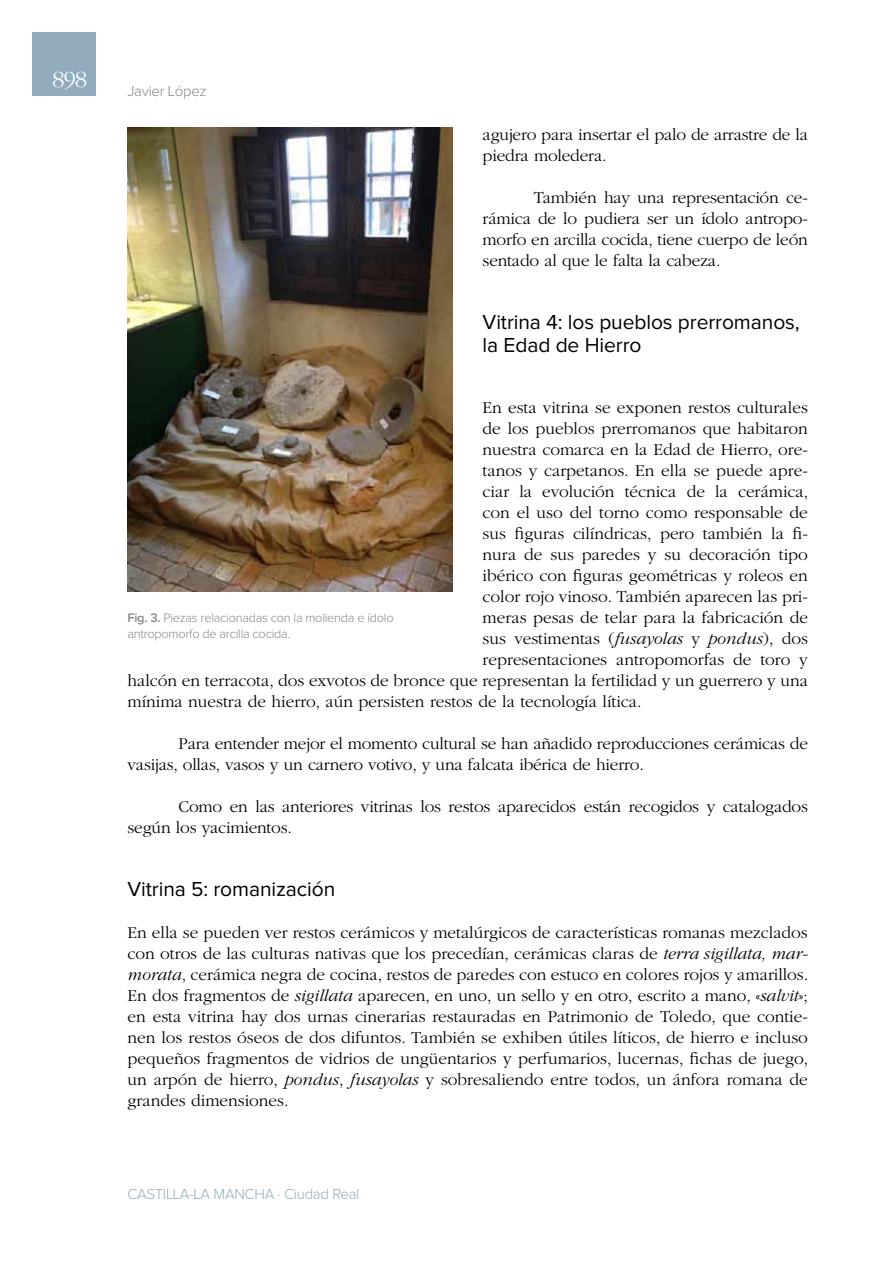
<style>
.page{position:relative;width:893px;height:1263px;background:#fff}
.page>*{position:absolute;margin:0;border:0;box-sizing:border-box;transform-origin:0 0}
.t1{font:300 24px "ITC Garamond Std";color:#fff}
.t2{font:21px/22.5px "Proxima Nova";letter-spacing:-.005em;color:#000}
.t3{font:300 17.25px/21px "ITC Garamond Std";color:#000}
.t4{font:300 15px "Proxima Nova";letter-spacing:-.02em;color:#91acbc}
.t5{font:300 15px "Proxima Nova";letter-spacing:-.02em;color:#87888a}
.t6{font:300 12.75px/15.8px "Proxima Nova";letter-spacing:-.02em;color:#87888a}
.s1{font-style:italic}
.s2{font-weight:600}
</style>
<div class="page">
<div style="left:32px;top:32px;width:64px;height:64px;background:#91acbc"></div>
<img style="left:128px;top:128px;width:325px;height:463px">
<h1 class="t1" style="left:53px;top:67px;width:36px">898</h1>
<p class="t5" style="left:128px;top:84px;width:81px">Javier López</p>
<p class="t3" style="left:483px;top:125px;width:327px">agujero para insertar el palo de arrastre de la piedra moledera.</p>
<p class="t3" style="left:483px;top:188px;width:327px;text-align:justify;text-indent:51px">También hay una representación ce&shy;rámica de lo pudiera ser un ídolo antropo&shy;morfo en arcilla cocida, tiene cuerpo de león sentado al que le falta la cabeza.</p>
<p class="t2" style="left:483px;top:312px;width:319px">Vitrina 4: los pueblos prerromanos, la Edad de Hierro</p>
<p class="t3" style="left:483px;top:398px;width:327px">En esta vitrina se exponen restos culturales</p>
<p class="t3" style="left:483px;top:419px;width:327px">de los pueblos prerromanos que habitaron</p>
<p class="t3" style="left:483px;top:440px;width:327px">nuestra comarca en la Edad de Hierro, ore-</p>
<p class="t3" style="left:483px;top:461px;width:327px">tanos y carpetanos. En ella se puede apre-</p>
<p class="t3" style="left:483px;top:482px;width:327px">ciar la evolución técnica de la cerámica,</p>
<p class="t3" style="left:483px;top:503px;width:327px">con el uso del torno como responsable de</p>
<p class="t3" style="left:483px;top:524px;width:327px">sus figuras cilíndricas, pero también la fi-</p>
<p class="t3" style="left:483px;top:545px;width:327px">nura de sus paredes y su decoración tipo</p>
<p class="t3" style="left:483px;top:566px;width:327px">ibérico con figuras geométricas y roleos en</p>
<p class="t3" style="left:483px;top:587px;width:327px">color rojo vinoso. También aparecen las pri-</p>
<p class="t3" style="left:483px;top:608px;width:327px">meras pesas de telar para la fabricación de</p>
<p class="t3" style="left:483px;top:629px;width:327px">sus vestimentas (<span class="s1">fusayolas</span> y <span class="s1">pondus</span>), dos</p>
<p class="t3" style="left:483px;top:650px;width:327px">representaciones antropomorfas de toro y</p>
<p class="t3" style="left:128px;top:671px;width:682px">halcón en terracota, dos exvotos de bronce que representan la fertilidad y un guerrero y una</p>
<p class="t3" style="left:128px;top:692px;width:515px">mínima nuestra de hierro, aún persisten restos de la tecnología lítica.</p>
<p class="t3" style="left:128px;top:734px;width:682px;text-indent:51px">Para entender mejor el momento cultural se han añadido reproducciones cerámicas de vasijas, ollas, vasos y un carnero votivo, y una falcata ibérica de hierro.</p>
<p class="t3" style="left:128px;top:797px;width:682px;text-indent:51px">Como en las anteriores vitrinas los restos aparecidos están recogidos y catalogados según los yacimientos.</p>
<p class="t6" style="left:128px;top:611px;width:268px"><span class="s2">Fig. 3.</span> Piezas relacionadas con la molienda e ídolo antropomorfo de arcilla cocida.</p>
<p class="t2" style="left:128px;top:879px;width:209px">Vitrina 5: romanización</p>
<p class="t3" style="left:128px;top:923px;width:682px;text-align:justify">En ella se pueden ver restos cerámicos y metalúrgicos de características romanas mezclados con otros de las culturas nativas que los precedían, cerámicas claras de <span class="s1">terra sigillata, mar&shy;morata</span>, cerámica negra de cocina, restos de paredes con estuco en colores rojos y amarillos.<br>En dos fragmentos de <span class="s1">sigillata</span> aparecen, en uno, un sello y en otro, escrito a mano, «<span class="s1">salvit</span>»; en esta vitrina hay dos urnas cinerarias restauradas en Patrimonio de Toledo, que contie&shy;nen los restos óseos de dos difuntos. También se exhiben útiles líticos, de hierro e incluso pequeños fragmentos de vidrios de ungüentarios y perfumarios, lucernas, fichas de juego, un arpón de hierro, <span class="s1">pondus</span>, <span class="s1">fusayolas</span> y sobresaliendo entre todos, un ánfora romana de grandes dimensiones.</p>
<p class="t4" style="left:128px;top:1187px;width:233px">CASTILLA-LA MANCHA · Ciudad Real</p>
</div>
